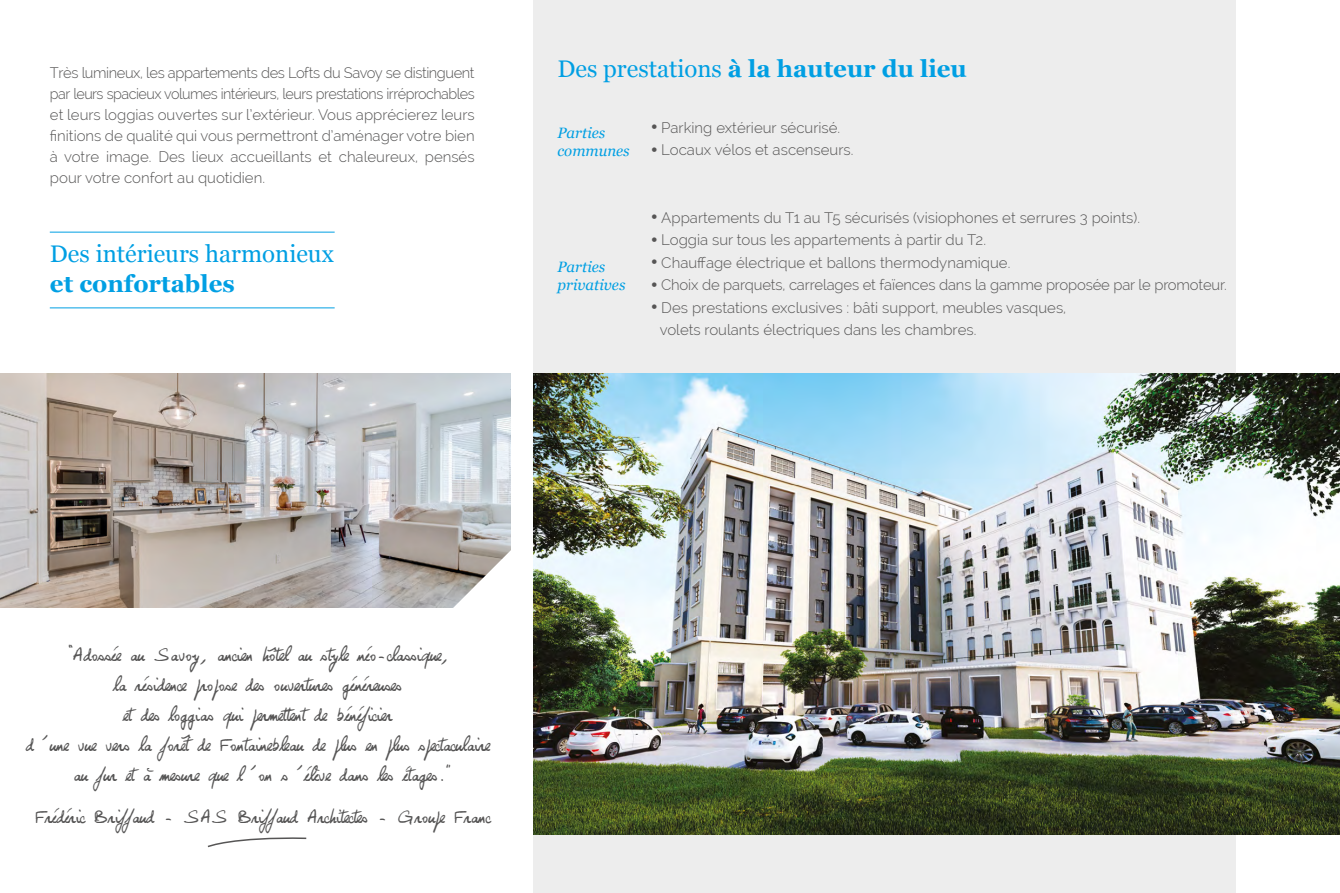
<style>
.page{position:relative;width:1340px;height:893px;background:#fff}
.page>*{position:absolute;margin:0;border:0;box-sizing:border-box;transform-origin:0 0}
.t1{font:700 24px "Georgia";color:#009fe3}
.t2{font:24px "Georgia";color:#009fe3}
.t3{font:18.75px/30px "Georges";color:#565555;text-align:center}
.t4{font:300 15px/21px "Raleway";color:#565555}
.t5{font:italic 15px/18px "Georgia";color:#009fe3}
.s1{font-weight:400}
</style>
<div class="page">
<div style="left:533px;top:0;width:702px;height:893px;background:#ededed"></div>
<hr style="left:50px;top:307px;width:285px;height:1px;background:#009fe3">
<hr style="left:50px;top:232px;width:285px;height:1px;background:#009fe3">
<svg style="left:207px;top:837px;width:100px;height:11px"></svg>
<img style="left:533px;top:373px;width:806px;height:462px">
<img style="left:0;top:373px;width:510px;height:235px">
<svg style="left:439px;top:548px;width:72px;height:60px"></svg>
<p class="t4" style="left:50px;top:62px;width:426px;text-align:justify">Très lumineux, les appartements des Lofts du Savoy se distinguent par leurs spacieux volumes intérieurs, leurs prestations irréprochables et leurs loggias ouvertes sur l’extérieur. Vous apprécierez leurs finitions de qualité qui vous permettront d’aménager votre bien à votre image. Des lieux accueillants et chaleureux, pensés pour votre confort au quotidien.</p>
<h1 class="t2" style="left:50px;top:236px;width:285px">Des intérieurs harmonieux</h1>
<h1 class="t1" style="left:50px;top:265px;width:186px">et confortables</h1>
<h1 class="t1" style="left:557px;top:51px;width:411px"><span class="s1">Des prestations</span> à la hauteur du lieu</h1>
<p class="t5" style="left:557px;top:123px;width:74px">Parties communes</p>
<p class="t5" style="left:557px;top:257px;width:69px">Parties privatives</p>
<p class="t4" style="left:652px;top:117px;width:189px">■ Parking extérieur sécurisé.</p>
<p class="t4" style="left:652px;top:140px;width:203px">■ Locaux vélos et ascenseurs.</p>
<p class="t4" style="left:652px;top:207px;width:489px">■ Appartements du T1 au T5 sécurisés (visiophones et serrures 3 points).</p>
<p class="t4" style="left:652px;top:230px;width:335px">■ Loggia sur tous les appartements à partir du T2.</p>
<p class="t4" style="left:652px;top:252px;width:360px">■ Chauffage électrique et ballons thermodynamique.</p>
<p class="t4" style="left:652px;top:275px;width:576px">■ Choix de parquets, carrelages et faïences dans la gamme proposée par le promoteur.</p>
<p class="t4" style="left:659px;top:296px;width:408px;line-height:22.5px;text-indent:-7px">■ Des prestations exclusives : bâti support, meubles vasques, volets roulants électriques dans les chambres.</p>
<p class="t3" style="left:26px;top:640px;width:465px">«Adossée au Savoy, ancien hôtel au style néo-classique,<br>la résidence propose des ouvertures généreuses<br>et des loggias qui permettent de bénéficier<br>d’une vue vers la forêt de Fontainebleau de plus en plus spectaculaire au fur et à mesure que l’on s’élève dans les étages.»</p>
<p class="t3" style="left:35px;top:802px;width:457px">Frédéric Briffaud - SAS Briffaud Architectes - Groupe Franc</p>
</div>
